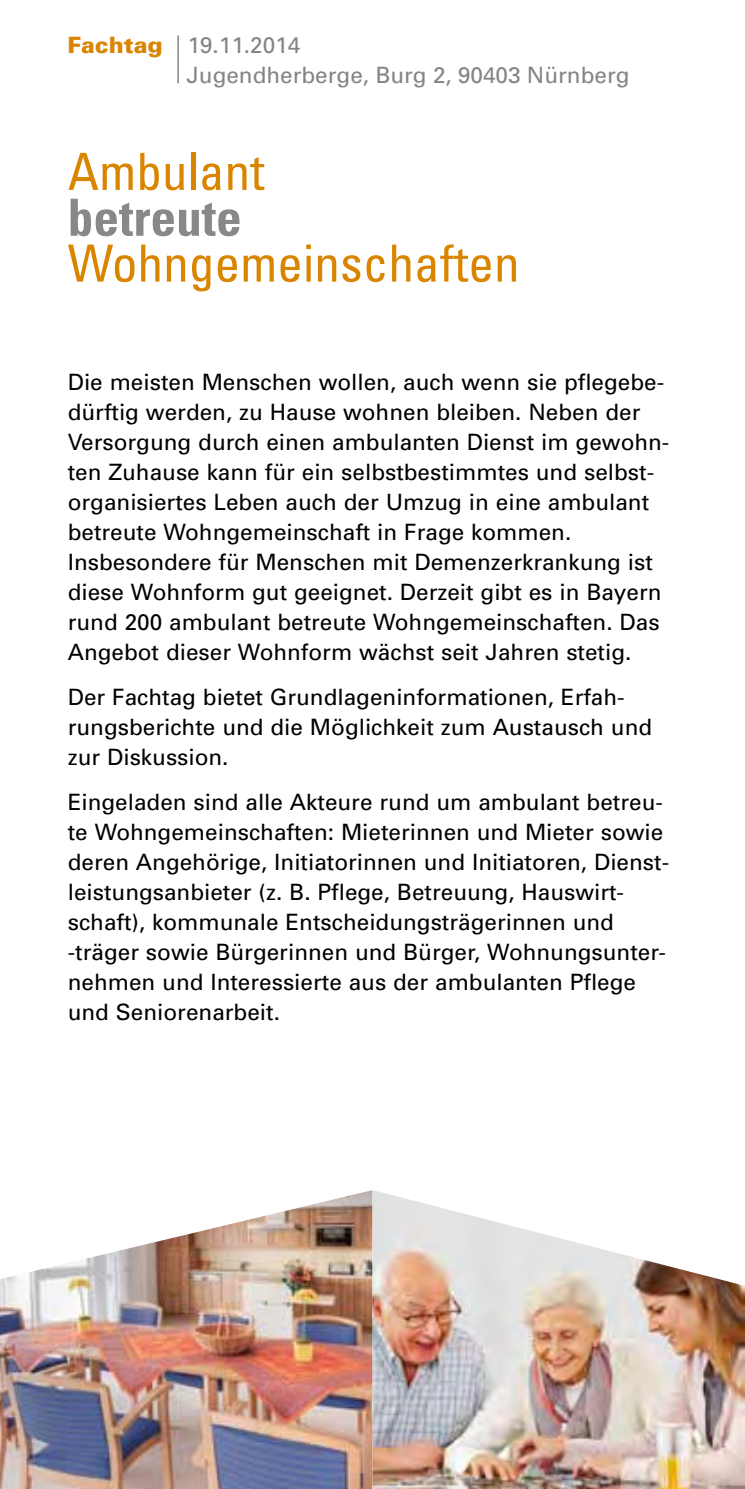
<style>
.page{position:relative;width:745px;height:1489px;background:#fff}
.page>*{position:absolute;margin:0;border:0;box-sizing:border-box;transform-origin:0 0}
.t1{font:condensed 51.25px/45.8px "Univers";color:#d98500}
.t2{font:22.5px/30px "Univers";color:#000}
.t3{font:22.5px/30px "Univers";color:#868387}
.s1{font-weight:900;color:#d98500}
.s2{font-weight:700;color:#87888a}
</style>
<div class="page">
<hr style="left:744px;top:0;width:1px;height:1488px;background:#d98500">
<img style="left:0;top:1190px;width:744px;height:298px">
<hr style="left:177px;top:35px;width:2px;height:48px;background:#868387">
<p class="t3" style="left:186px;top:30px;width:444px;text-indent:-119px"><span class="s1">Fachtag</span> 19.11.2014<br>Jugendherberge, Burg 2, 90403 Nürnberg</p>
<h2 class="t1" style="left:68px;top:147px;width:453px">Ambulant<br><span class="s2">betreute<br></span>Wohngemeinschaften</h2>
<p class="t2" style="left:68px;top:367px;width:602px">Die meisten Menschen wollen, auch wenn sie pflegebe&shy;dürftig werden, zu Hause wohnen bleiben. Neben der Versorgung durch einen ambulanten Dienst im gewohn&shy;ten Zuhause kann für ein selbstbestimmtes und selbst&shy;organisiertes Leben auch der Umzug in eine ambulant betreute Wohngemeinschaft in Frage kommen.<br>Insbesondere für Menschen mit Demenzerkrankung ist diese Wohnform gut geeignet. Derzeit gibt es in Bayern rund 200 ambulant betreute Wohngemeinschaften. Das Angebot dieser Wohnform wächst seit Jahren stetig.</p>
<p class="t2" style="left:68px;top:682px;width:585px">Der Fachtag bietet Grundlageninformationen, Erfah&shy;rungsberichte und die Möglichkeit zum Austausch und zur Diskussion.</p>
<p class="t2" style="left:68px;top:787px;width:602px">Eingeladen sind alle Akteure rund um ambulant betreu&shy;te Wohngemeinschaften: Mieterinnen und Mieter sowie deren Angehörige, Initiatorinnen und Initiatoren, Dienst&shy;leistungsanbieter (z. B. Pflege, Betreuung, Hauswirt&shy;schaft), kommunale Entscheidungsträgerinnen und -träger sowie Bürgerinnen und Bürger, Wohnungsunter&shy;nehmen und Interessierte aus der ambulanten Pflege und Seniorenarbeit.</p>
</div>
